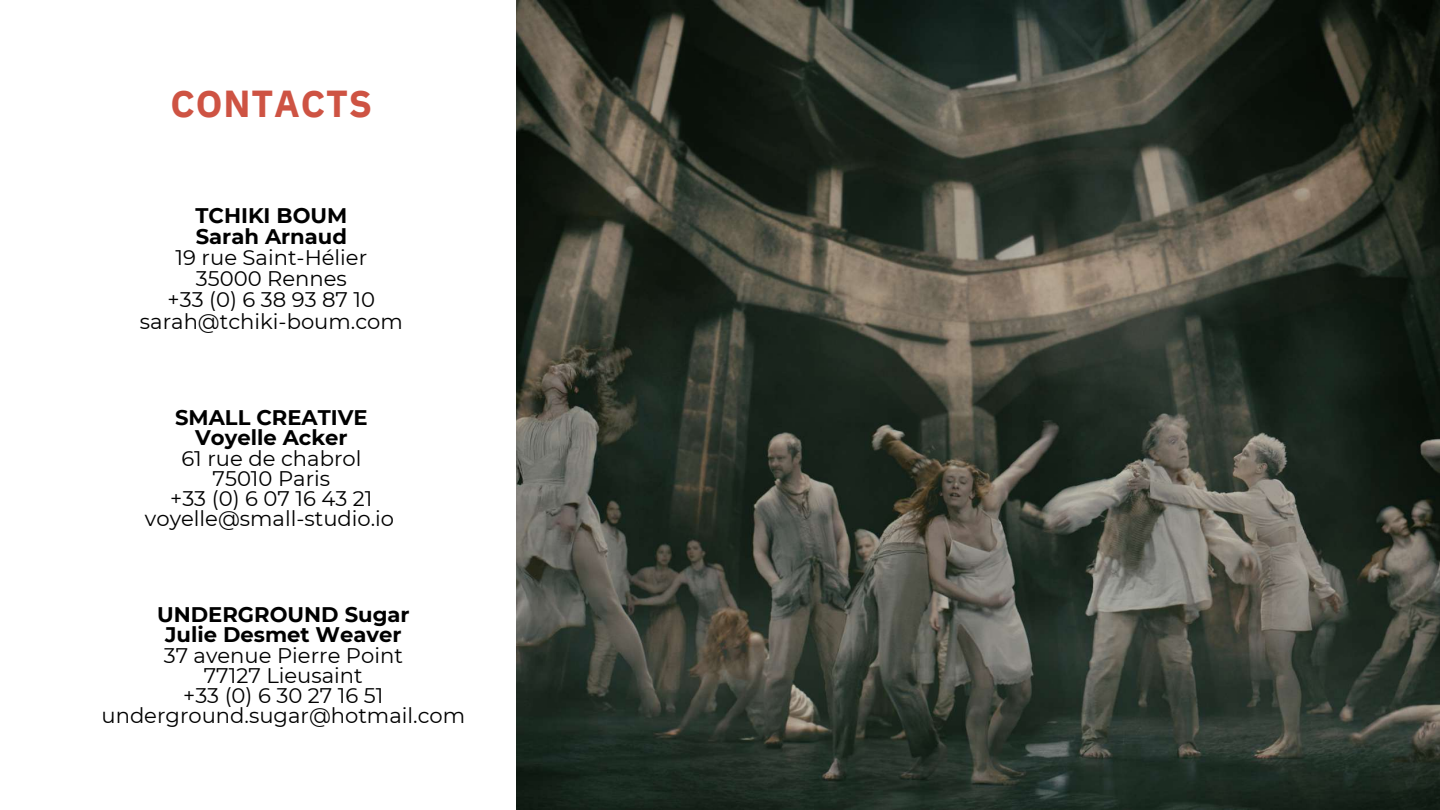
<style>
.page{position:relative;width:1440px;height:810px;background:#fff}
.page>*{position:absolute;margin:0;border:0;box-sizing:border-box;transform-origin:0 0}
.t1{font:700 37.5px "IBM Plex Sans";letter-spacing:.025em;color:#ce5343}
.t2{font:21.1px/20.3px "Montserrat";color:#000;text-align:center}
.t3{font:700 21.1px/20.3px "Montserrat";color:#000;text-align:center}
</style>
<div class="page">
<img style="left:516px;top:0;width:924px;height:810px">
<h1 class="t1" style="left:171px;top:79px;width:203px">CONTACTS</h1>
<p class="t3" style="left:195px;top:205px;width:153px;line-height:21.1px;text-align:left">TCHIKI BOUM<br>Sarah Arnaud</p>
<p class="t2" style="left:140px;top:247px;width:264px;line-height:21.1px">19 rue Saint-Hélier<br>35000 Rennes<br>+33 (0) 6 38 93 87 10 sarah@tchiki-boum.com</p>
<p class="t3" style="left:175px;top:407px;width:194px">SMALL CREATIVE<br>Voyelle Acker</p>
<p class="t2" style="left:145px;top:448px;width:251px">61 rue de chabrol<br>75010 Paris<br>+33 (0) 6 07 16 43 21 voyelle@small-studio.io</p>
<p class="t3" style="left:157px;top:604px;width:254px">UNDERGROUND Sugar<br>Julie Desmet Weaver</p>
<p class="t2" style="left:101px;top:645px;width:365px">37 avenue Pierre Point<br>77127 Lieusaint<br>+33 (0) 6 30 27 16 51 underground.sugar@hotmail.com</p>
</div>
